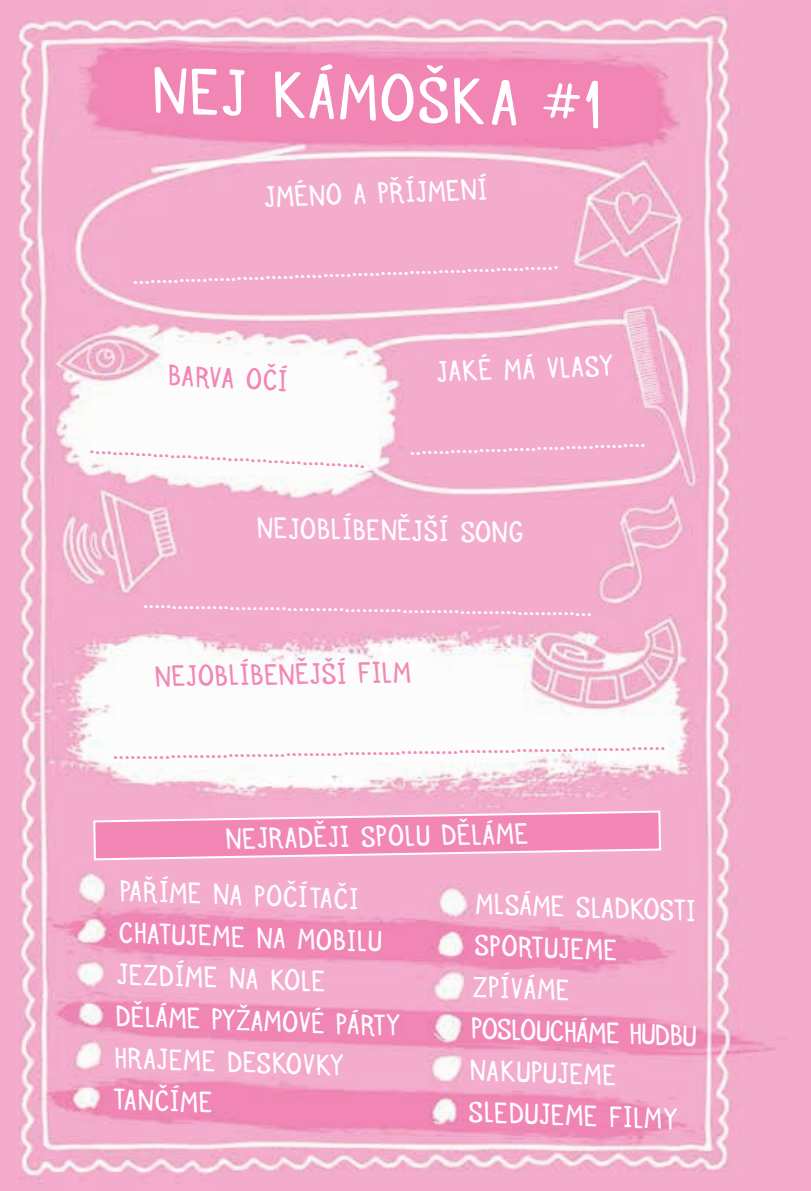
<style>
.page{position:relative;width:811px;height:1191px;background:#fff}
.page>*{position:absolute;margin:0;border:0;box-sizing:border-box;transform-origin:0 0}
.t1{font:80px "Palitoon";color:#fff}
.t2{font:36px/41.6px "Palitoon";color:#fff}
.t3{font:36px/72px "Palitoon";color:#f287b6;text-align:center}
.s1{font-size:70px}
.s2{font-size:66px}
</style>
<div class="page">
<img style="left:0;top:0;width:811px;height:1191px">
<svg style="left:92px;top:809px;width:570px;height:52px;background:#f399c1"></svg>
<h1 class="t1" style="left:154px;top:42px;width:452px;rotate:2deg">NEJ KÁMOŠKA <span class="s1">#</span><span class="s2">1</span></h1>
<p class="t2" style="left:129px;top:165px;width:428px;line-height:72px;text-indent:134px;rotate:-2deg">JMÉNO A PŘÍJMENÍ ..........................................................................</p>
<p class="t3" style="left:95px;top:334px;width:278px;rotate:3deg">BARVA OČÍ ................................................</p>
<p class="t2" style="left:406px;top:335px;width:238px;line-height:72px;text-align:center;rotate:-2deg">JAKÉ MÁ VLASY .........................................</p>
<p class="t2" style="left:145px;top:488px;width:451px;line-height:72px;text-indent:113px;rotate:1deg">NEJOBLÍBENĚJŠÍ SONG ..............................................................................</p>
<p class="t3" style="left:111px;top:640px;width:554px;text-align:left;text-indent:43px;rotate:-1deg">NEJOBLÍBENĚJŠÍ FILM ................................................................................................</p>
<p class="t2" style="left:225px;top:817px;width:305px;rotate:-1deg">NEJRADĚJI SPOLU DĚLÁME</p>
<p class="t2" style="left:121px;top:869px;width:287px;rotate:2deg">PAŘÍME NA POČÍTAČI<br>CHATUJEME NA MOBILU<br>JEZDÍME NA KOLE<br>DĚLÁME PYŽAMOVÉ PÁRTY<br>HRAJEME DESKOVKY<br>TANČÍME</p>
<p class="t2" style="left:476px;top:881px;width:227px;rotate:2deg">MLSÁME SLADKOSTI<br>SPORTUJEME<br>ZPÍVÁME<br>POSLOUCHÁME HUDBU<br>NAKUPUJEME<br>SLEDUJEME FILMY</p>
</div>
